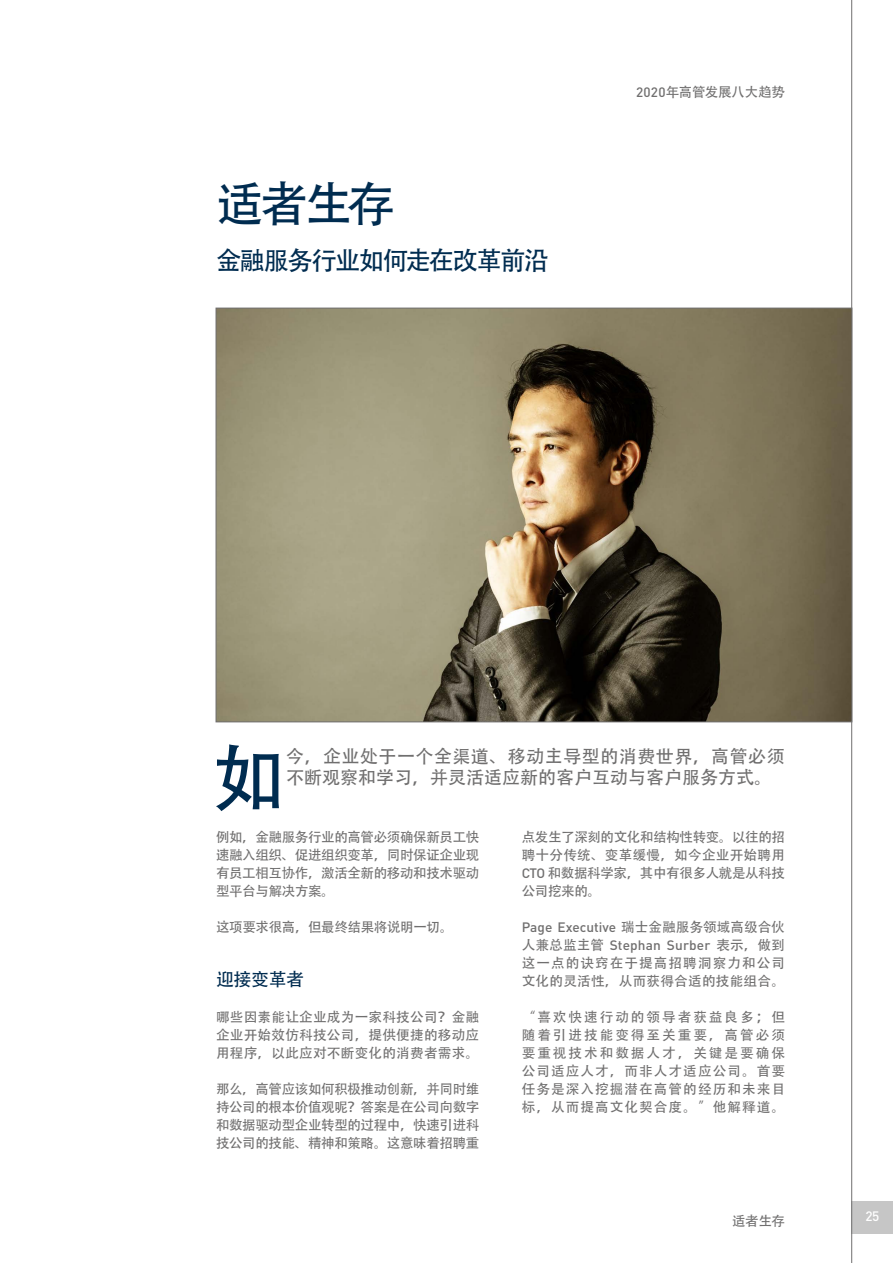
<style>
.page{position:relative;width:893px;height:1263px;background:#fff}
.page>*{position:absolute;margin:0;border:0;box-sizing:border-box;transform-origin:0 0}
.t1{font:74.4px "Adobe Heiti Std";color:#002c50}
.t2{font:48px "Adobe Heiti Std";color:#002c50}
.t3{font:25.5px "Adobe Heiti Std";letter-spacing:-.07em;color:#002c50}
.t4{font:18px/21.6px "Adobe Heiti Std";color:#706f6f}
.t5{font:18px "Adobe Heiti Std";letter-spacing:-.025em;color:#002c50}
.t6{font:13.5px/18px "Adobe Heiti Std";letter-spacing:-.015em;color:#706f6f;text-align:justify}
.t7{font:500 13.5px/18px "DIN Pro";letter-spacing:.005em;color:#706f6f}
.t8{font:13.5px/18px "Adobe Heiti Std";letter-spacing:.075em;color:#706f6f}
.t9{font:500 13.5px "DIN Pro";color:#fff}
.s1{font-family:"DIN Pro";font-weight:500}
.s2{font-family:"Adobe Heiti Std";font-weight:400}
</style>
<div class="page">
<div style="left:851px;top:1201px;width:42px;height:33px;background:#c6c6c6"></div>
<hr style="left:851px;top:0;width:1px;height:1263px;background:#706f6f">
<img style="left:218px;top:310px;width:632px;height:410px">
<h2 class="t2" style="left:216px;top:176px;width:181px">适者生存</h2>
<h3 class="t3" style="left:216px;top:245px;width:335px">金融服务行业如何走在改革前沿</h3>
<p class="t6" style="left:636px;top:83px;width:150px"><span class="s1">2020</span>年高管发展八大趋势</p>
<h1 class="t1" style="left:212px;top:734px;width:76px">如</h1>
<h3 class="t4" style="left:286px;top:746px;width:500px">今，企业处于一个全渠道、移动主导型的消费世界，高管必须不断观察和学习，并灵活适应新的客户互动与客户服务方式。</h3>
<p class="t6" style="left:216px;top:828px;width:265px">例如，金融服务行业的高管必须确保新员工快速融入组织、促进组织变革，同时保证企业现有员工相互协作，激活全新的移动和技术驱动型平台与解决方案。</p>
<p class="t6" style="left:216px;top:918px;width:239px">这项要求很高，但最终结果将说明一切。</p>
<h3 class="t5" style="left:216px;top:968px;width:90px">迎接变革者</h3>
<p class="t6" style="left:216px;top:1008px;width:265px">哪些因素能让企业成为一家科技公司？金融企业开始效仿科技公司，提供便捷的移动应用程序，以此应对不断变化的消费者需求。</p>
<p class="t6" style="left:216px;top:1080px;width:265px">那么，高管应该如何积极推动创新，并同时维持公司的根本价值观呢？答案是在公司向数字和数据驱动型企业转型的过程中，快速引进科技公司的技能、精神和策略。这意味着招聘重</p>
<p class="t6" style="left:522px;top:828px;width:265px">点发生了深刻的文化和结构性转变。以往的招聘十分传统、变革缓慢，如今企业开始聘用<span class="s1">CTO</span> 和数据科学家，其中有很多人就是从科技公司挖来的。</p>
<p class="t7" style="left:522px;top:917px;width:265px">Page Executive <span class="s2">瑞士金融服务领域高级合伙人兼总监主管</span> Stephan Surber <span class="s2">表示，做到</span></p>
<p class="t8" style="left:522px;top:954px;width:265px">这一点的诀窍在于提高招聘洞察力和公司文化的灵活性，从而获得合适的技能组合。</p>
<p class="t6" style="left:522px;top:1008px;width:265px">“喜欢快速行动的领导者获益良多；但随着引进技能变得至关重要，高管必须要重视技术和数据人才，关键是要确保公司适应人才，而非人才适应公司。首要任务是深入挖掘潜在高管的经历和未来目标，从而提高文化契合度。”他解释道。</p>
<p class="t6" style="left:732px;top:1212px;width:54px">适者生存</p>
<p class="t9" style="left:865px;top:1207px;width:16px">25</p>
</div>
